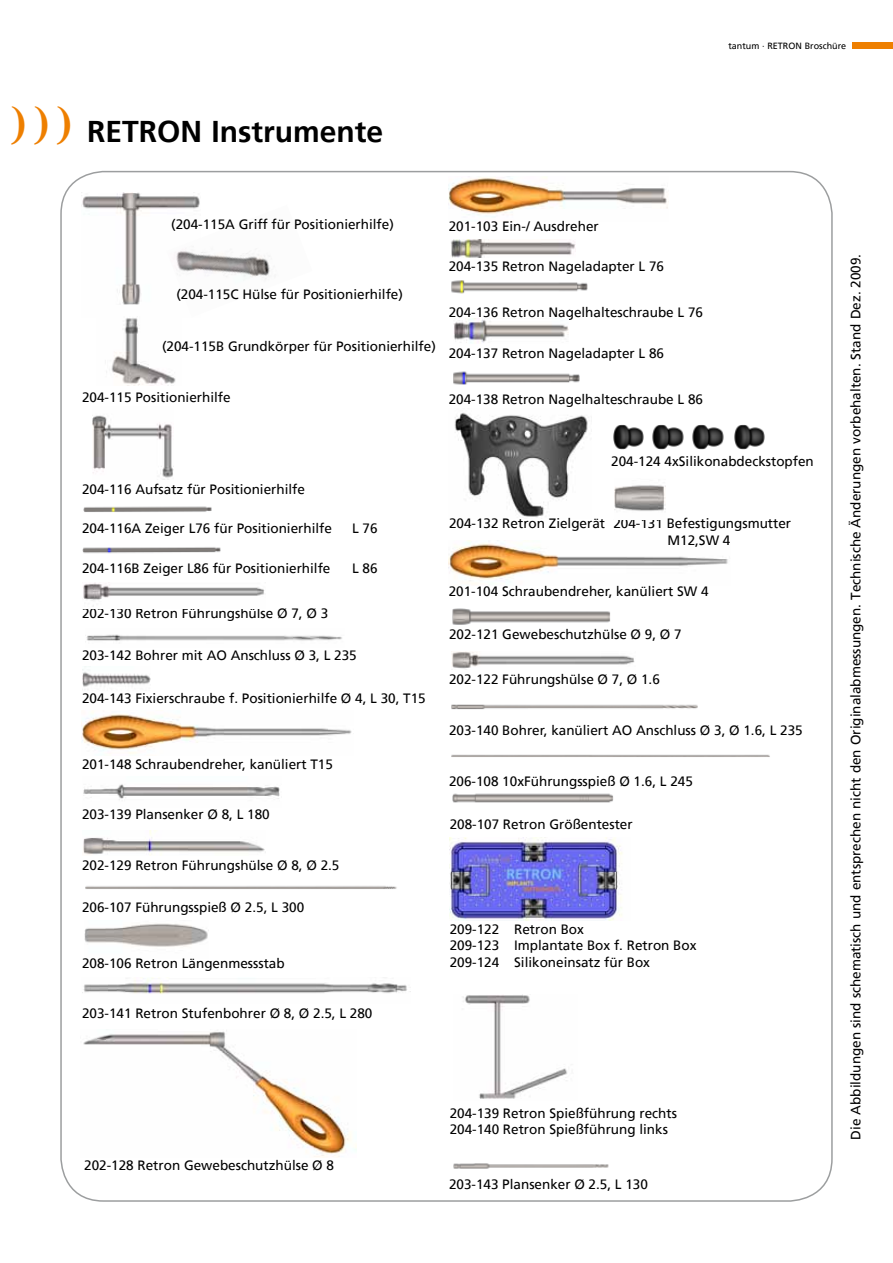
<style>
.page{position:relative;width:893px;height:1263px;background:#fff}
.page>*{position:absolute;margin:0;border:0;box-sizing:border-box;transform-origin:0 0}
.t1{font:45px "Copperplate Thirty One AB";color:#ee7f00}
.t2{font:700 30px "Frutiger";color:#000}
.t3{font:13.5px/16.5px "Frutiger";color:#000}
.t4{font:9px "Frutiger";color:#000}
.s1{font-family:"Myriad Pro";font-size:24px;color:#fff}
</style>
<div class="page">
<img style="left:82px;top:193px;width:118px;height:112px">
<img style="left:166px;top:205px;width:104px;height:100px">
<img style="left:106px;top:318px;width:70px;height:67px">
<img style="left:92px;top:415px;width:82px;height:65px">
<img style="left:83px;top:506px;width:129px;height:6px">
<img style="left:82px;top:547px;width:139px;height:7px">
<img style="left:83px;top:583px;width:181px;height:24px">
<img style="left:86px;top:634px;width:256px;height:7px">
<img style="left:82px;top:669px;width:69px;height:18px">
<img style="left:81px;top:711px;width:271px;height:43px">
<img style="left:83px;top:784px;width:197px;height:16px">
<img style="left:83px;top:830px;width:182px;height:25px">
<img style="left:85px;top:886px;width:312px;height:3px">
<img style="left:84px;top:923px;width:125px;height:24px">
<img style="left:82px;top:978px;width:329px;height:16px">
<img style="left:83px;top:1031px;width:274px;height:126px">
<img style="left:449px;top:176px;width:219px;height:41px">
<img style="left:451px;top:239px;width:125px;height:19px">
<img style="left:451px;top:280px;width:137px;height:14px">
<img style="left:454px;top:319px;width:115px;height:24px">
<img style="left:454px;top:412px;width:134px;height:105px">
<img style="left:453px;top:371px;width:127px;height:14px">
<img style="left:452px;top:608px;width:159px;height:17px">
<img style="left:451px;top:651px;width:184px;height:18px">
<img style="left:451px;top:704px;width:247px;height:6px">
<img style="left:451px;top:754px;width:319px;height:3px">
<img style="left:449px;top:541px;width:279px;height:43px">
<img style="left:652px;top:424px;width:32px;height:26px">
<img style="left:613px;top:424px;width:31px;height:26px">
<img style="left:692px;top:424px;width:32px;height:26px">
<img style="left:734px;top:424px;width:31px;height:26px">
<img style="left:615px;top:485px;width:50px;height:26px">
<img style="left:452px;top:793px;width:162px;height:10px">
<img style="left:450px;top:838px;width:173px;height:82px">
<img style="left:463px;top:995px;width:104px;height:104px">
<img style="left:453px;top:1163px;width:156px;height:6px">
<div style="left:852px;top:43px;width:41px;height:6px;background:#ee7f00"></div>
<h1 class="t1" style="left:11px;top:97px;width:65px">)))</h1>
<h2 class="t2" style="left:87px;top:114px;width:297px">RETRON Instrumente</h2>
<p class="t4" style="left:728px;top:41px;width:119px">tantum · RETRON Broschüre</p>
<p class="t3" style="left:171px;top:216px;width:293px">(204-115A Griff für Positionierhilfe)<span class="s1">01-120</span></p>
<p class="t3" style="left:449px;top:218px;width:152px">201-103 Ein-/ Ausdreher</p>
<p class="t3" style="left:449px;top:258px;width:217px">204-135 Retron Nageladapter L 76</p>
<p class="t3" style="left:449px;top:304px;width:256px">204-136 Retron Nagelhalteschraube L 76</p>
<p class="t3" style="left:449px;top:345px;width:217px">204-137 Retron Nageladapter L 86</p>
<p class="t3" style="left:449px;top:391px;width:256px">204-138 Retron Nagelhalteschraube L 86</p>
<p class="t3" style="left:176px;top:286px;width:297px">(204-115C Hülse für Positionierhilfe)<span class="s1">01-120</span></p>
<p class="t3" style="left:162px;top:338px;width:344px">(204-115B Grundkörper für Positionierhilfe)<span class="s1">01-120</span></p>
<p class="t3" style="left:82px;top:389px;width:150px">204-115 Positionierhilfe</p>
<p class="t3" style="left:82px;top:481px;width:224px">204-116 Aufsatz für Positionierhilfe</p>
<p class="t3" style="left:82px;top:520px;width:251px">204-116A Zeiger L76 für Positionierhilfe</p>
<p class="t3" style="left:352px;top:520px;width:27px">L 76</p>
<p class="t3" style="left:82px;top:560px;width:250px">204-116B Zeiger L86 für Positionierhilfe</p>
<p class="t3" style="left:352px;top:560px;width:27px">L 86</p>
<p class="t3" style="left:82px;top:605px;width:248px">202-130 Retron Führungshülse Ø 7, Ø 3</p>
<p class="t3" style="left:82px;top:647px;width:276px">203-142 Bohrer mit AO Anschluss Ø 3, L 235</p>
<p class="t3" style="left:82px;top:690px;width:345px">204-143 Fixierschraube f. Positionierhilfe Ø 4, L 30, T15</p>
<p class="t3" style="left:82px;top:756px;width:252px">201-148 Schraubendreher, kanüliert T15</p>
<p class="t3" style="left:82px;top:806px;width:189px">203-139 Plansenker Ø 8, L 180</p>
<p class="t3" style="left:82px;top:857px;width:259px">202-129 Retron Führungshülse Ø 8, Ø 2.5</p>
<p class="t3" style="left:82px;top:899px;width:224px">206-107 Führungsspieß Ø 2.5, L 300</p>
<p class="t3" style="left:82px;top:955px;width:204px">208-106 Retron Längenmessstab</p>
<p class="t3" style="left:82px;top:1005px;width:292px">203-141 Retron Stufenbohrer Ø 8, Ø 2.5, L 280</p>
<p class="t3" style="left:611px;top:453px;width:204px">204-124 4xSilikonabdeckstopfen</p>
<p class="t3" style="left:449px;top:515px;width:158px">204-132 Retron Zielgerät</p>
<p class="t3" style="left:613px;top:516px;width:179px;text-align:center">204-131 Befestigungsmutter<br>M12,SW 4</p>
<p class="t3" style="left:449px;top:583px;width:261px">201-104 Schraubendreher, kanüliert SW 4</p>
<p class="t3" style="left:449px;top:626px;width:234px">202-121 Gewebeschutzhülse Ø 9, Ø 7</p>
<p class="t3" style="left:449px;top:671px;width:212px">202-122 Führungshülse Ø 7, Ø 1.6</p>
<p class="t3" style="left:449px;top:722px;width:355px">203-140 Bohrer, kanüliert AO Anschluss Ø 3, Ø 1.6, L 235</p>
<p class="t3" style="left:449px;top:773px;width:245px">206-108 10xFührungsspieß Ø 1.6, L 245</p>
<p class="t3" style="left:450px;top:816px;width:197px">208-107 Retron Größentester<span class="s1">0</span></p>
<p class="t3" style="left:450px;top:921px;width:248px">209-122 Retron Box<br>209-123 Implantate Box f. Retron Box<br>209-124 Silikoneinsatz für Box</p>
<p class="t3" style="left:84px;top:1157px;width:251px">202-128 Retron Gewebeschutzhülse Ø 8</p>
<p class="t3" style="left:450px;top:1105px;width:229px">204-139 Retron Spießführung rechts<br>204-140 Retron Spießführung links</p>
<p class="t3" style="left:449px;top:1176px;width:200px">203-143 Plansenker Ø 2.5, L 130</p>
<p class="t3" style="left:848px;top:1140px;width:887px;rotate:-90deg">Die Abbildungen sind schematisch und entsprechen nicht den Originalabmessungen. Technische Änderungen vorbehalten. Stand Dez. 2009.</p>
</div>
